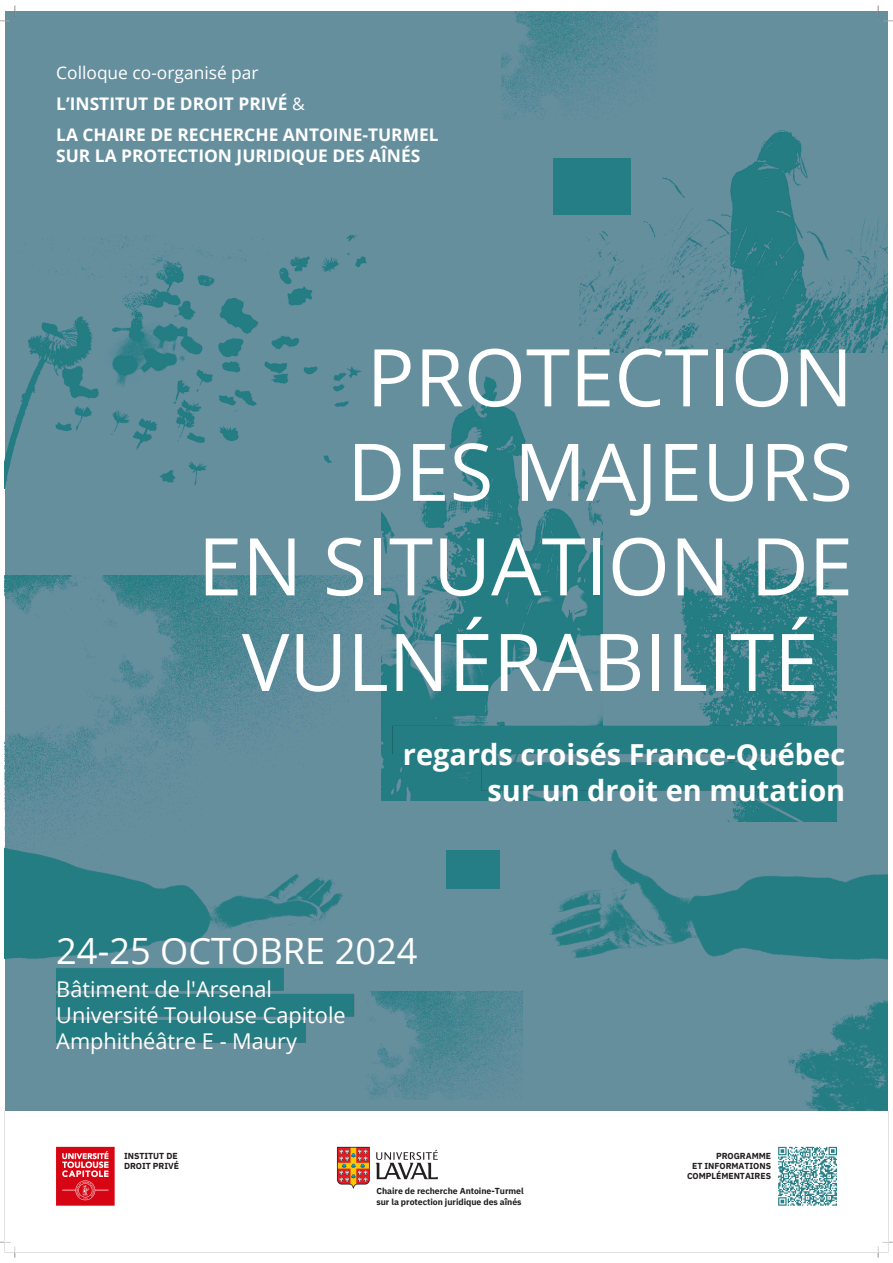
<style>
.page{position:relative;width:893px;height:1263px;background:#fff}
.page>*{position:absolute;margin:0;border:0;box-sizing:border-box;transform-origin:0 0}
.t1{font:79.65px/94.5px "Open Sans";color:#fff;text-align:right}
.t2{font:36.22px "Open Sans";color:#fff}
.t3{font:700 28.95px/36.4px "Open Sans";color:#fff;text-align:right}
.t4{font:21.75px/26.1px "Open Sans";color:#fff}
.t5{font:700 17.4px/31px "Open Sans";color:#fff}
.t6{font:700 8.7px/10.4px "IBM Plex Sans";letter-spacing:-.005em;color:#231f20}
.s1{font-weight:400}
</style>
<div class="page">
<img style="left:0;top:5px;width:893px;height:1253px">
<p class="t5" style="left:56px;top:57px;width:384px"><span class="s1">Colloque co-organisé par<br></span>L’INSTITUT DE DROIT PRIVÉ <span class="s1">&amp;<br></span>LA CHAIRE DE RECHERCHE ANTOINE-TURMEL</p>
<p class="t5" style="left:56px;top:140px;width:365px">SUR LA PROTECTION JURIDIQUE DES AÎNÉS</p>
<h1 class="t1" style="left:198px;top:328px;width:656px">PROTECTION<br>DES MAJEURS<br>EN SITUATION DE</h1>
<h2 class="t1" style="left:242px;top:613px;width:578px">VULNÉRABILITÉ</h2>
<h3 class="t3" style="left:403px;top:735px;width:444px">regards croisés France-Québec sur un droit en mutation</h3>
<p class="t2" style="left:56px;top:925px;width:363px">24-25 OCTOBRE 2024</p>
<p class="t4" style="left:56px;top:975px;width:291px">Bâtiment de l'Arsenal<br>Université Toulouse Capitole<br>Amphithéâtre E - Maury</p>
<h5 class="t6" style="left:124px;top:1150px;width:56px">INSTITUT DE<br>DROIT PRIVÉ</h5>
<h5 class="t6" style="left:376px;top:1186px;width:149px">Chaire de recherche Antoine-Turmel sur la protection juridique des aînés</h5>
<p class="t6" style="left:687px;top:1150px;width:86px;text-align:right">PROGRAMME<br>ET INFORMATIONS<br>COMPLÉMENTAIRES</p>
</div>
